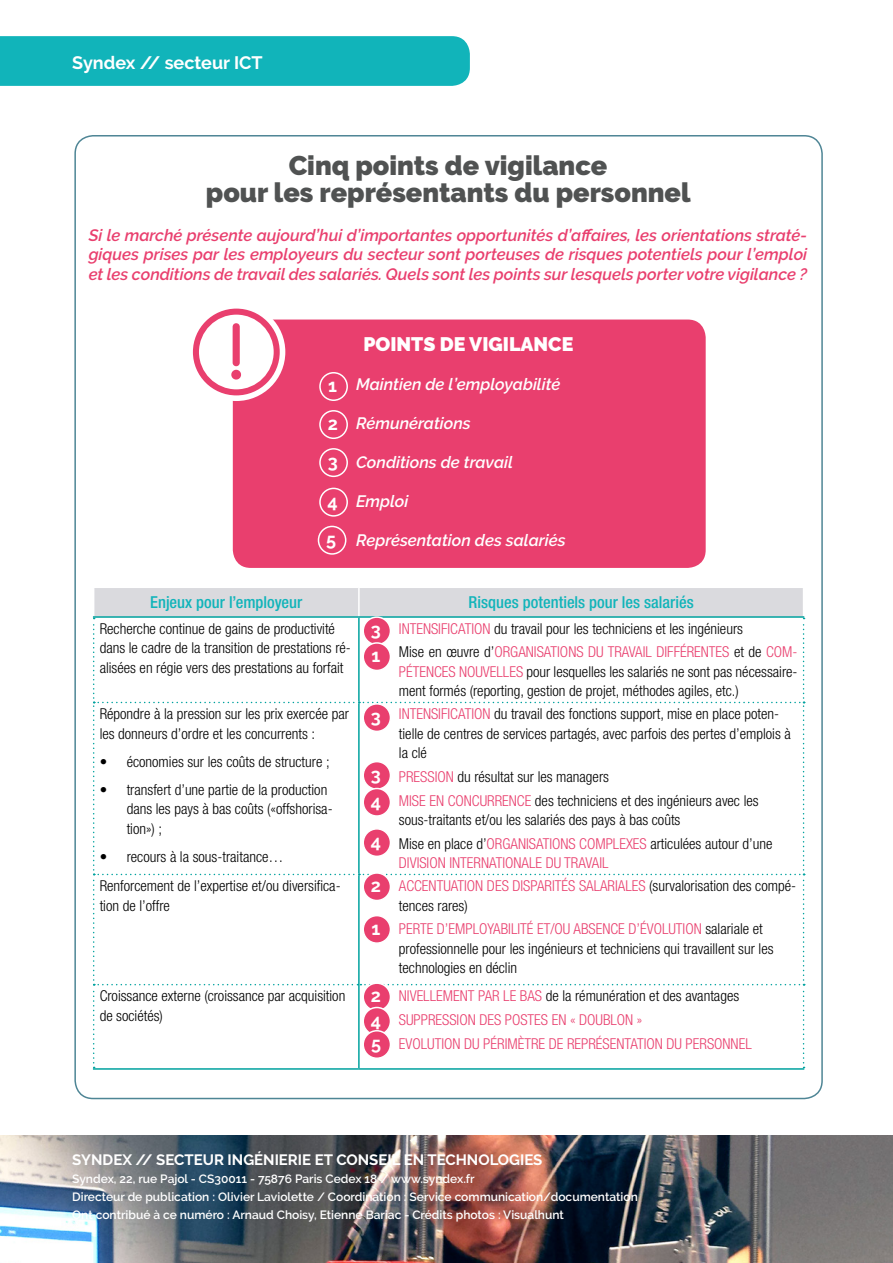
<style>
.page{position:relative;width:893px;height:1263px;background:#fff}
.page>*{position:absolute;margin:0;border:0;box-sizing:border-box;transform-origin:0 0}
.t1{font:900 27px/27px "Raleway";color:#505252;text-align:center}
.t2{font:900 19.5px "Raleway";color:#fff}
.t3{font:700 18px/23.2px "Raleway";color:#fff}
.t4{font:italic 600 16.5px/19.5px "Raleway";color:#e93f6e;text-align:justify}
.t5{font:italic 600 16.5px "Raleway";color:#fff}
.t6{font:500 condensed 16.5px "Helvetica Neue LT Std";color:#11b4ba}
.t7{font:300 condensed 15px/19.5px "Helvetica Neue LT Std";color:#000}
.t8{font:300 condensed 15px/19.5px "Helvetica Neue LT Std";color:#e93f6e}
.t9{font:700 15px "Raleway";color:#fff}
.t10{font:600 12px/18px "Raleway";color:#fff}
.s1{color:#e93f6e}
.s2{color:#000}
</style>
<div class="page">
<img style="left:0;top:1135px;width:893px;height:128px">
<div style="left:0;top:36px;width:470px;height:50px;background:#11b4ba"></div>
<div style="left:233px;top:320px;width:473px;height:248px;background:#e93f6e;border-radius:18px"></div>
<div style="left:319px;top:410px;width:29px;height:29px;border:2px solid #fff;border-radius:50%"></div>
<div style="left:318px;top:526px;width:28px;height:29px;border:2px solid #fff;border-radius:50%"></div>
<div style="left:319px;top:448px;width:29px;height:29px;border:2px solid #fff;border-radius:50%"></div>
<div style="left:319px;top:372px;width:29px;height:29px;border:2px solid #fff;border-radius:50%"></div>
<div style="left:319px;top:488px;width:29px;height:29px;border:2px solid #fff;border-radius:50%"></div>
<div style="left:187px;top:303px;width:98px;height:98px;background:#fff;border-radius:50%"></div>
<svg style="left:193px;top:309px;width:87px;height:86px"></svg>
<hr style="left:93px;top:1068px;width:266px;height:2px;background:#00a29f">
<hr style="left:359px;top:1068px;width:445px;height:2px;background:#00a29f">
<svg style="left:93px;top:588px;width:711px;height:480px"></svg>
<div style="left:363px;top:983px;width:27px;height:28px;background:#e93f6e;border-radius:50%"></div>
<div style="left:362px;top:982px;width:29px;height:29px;border:2px solid #fff;border-radius:50%"></div>
<div style="left:363px;top:873px;width:27px;height:27px;background:#e93f6e;border-radius:50%"></div>
<div style="left:362px;top:872px;width:29px;height:29px;border:2px solid #fff;border-radius:50%"></div>
<div style="left:363px;top:617px;width:27px;height:28px;background:#e93f6e;border-radius:50%"></div>
<div style="left:362px;top:616px;width:29px;height:29px;border:2px solid #fff;border-radius:50%"></div>
<div style="left:363px;top:704px;width:27px;height:27px;background:#e93f6e;border-radius:50%"></div>
<div style="left:362px;top:703px;width:29px;height:29px;border:2px solid #fff;border-radius:50%"></div>
<div style="left:363px;top:762px;width:27px;height:27px;background:#e93f6e;border-radius:50%"></div>
<div style="left:362px;top:761px;width:29px;height:29px;border:2px solid #fff;border-radius:50%"></div>
<div style="left:363px;top:643px;width:27px;height:27px;background:#e93f6e;border-radius:50%"></div>
<div style="left:362px;top:642px;width:29px;height:29px;border:2px solid #fff;border-radius:50%"></div>
<div style="left:363px;top:916px;width:27px;height:27px;background:#e93f6e;border-radius:50%"></div>
<div style="left:362px;top:915px;width:29px;height:29px;border:2px solid #fff;border-radius:50%"></div>
<div style="left:363px;top:788px;width:27px;height:28px;background:#e93f6e;border-radius:50%"></div>
<div style="left:362px;top:788px;width:29px;height:29px;border:2px solid #fff;border-radius:50%"></div>
<div style="left:363px;top:829px;width:27px;height:27px;background:#e93f6e;border-radius:50%"></div>
<div style="left:362px;top:828px;width:29px;height:29px;border:2px solid #fff;border-radius:50%"></div>
<div style="left:363px;top:1007px;width:27px;height:28px;background:#e93f6e;border-radius:50%"></div>
<div style="left:362px;top:1007px;width:29px;height:29px;border:2px solid #fff;border-radius:50%"></div>
<div style="left:363px;top:1031px;width:27px;height:27px;background:#e93f6e;border-radius:50%"></div>
<div style="left:362px;top:1030px;width:29px;height:29px;border:2px solid #fff;border-radius:50%"></div>
<p class="t3" style="left:72px;top:52px;width:192px">Syndex // secteur ICT</p>
<h1 class="t1" style="left:206px;top:152px;width:486px">Cinq points de vigilance<br>pour les représentants du personnel</h1>
<p class="t4" style="left:89px;top:225px;width:720px">Si le marché présente aujourd’hui d’importantes opportunités d’affaires, les orientations straté&shy;giques prises par les employeurs du secteur sont porteuses de risques potentiels pour l’emploi et les conditions de travail des salariés. Quels sont les points sur lesquels porter votre vigilance ?</p>
<p class="t3" style="left:328px;top:374px;width:10px">1</p>
<p class="t3" style="left:328px;top:412px;width:12px">2</p>
<p class="t3" style="left:328px;top:450px;width:12px">3</p>
<p class="t3" style="left:328px;top:490px;width:12px">4</p>
<p class="t3" style="left:326px;top:528px;width:11px">5</p>
<h2 class="t2" style="left:363px;top:332px;width:211px">POINTS DE VIGILANCE</h2>
<p class="t5" style="left:356px;top:374px;width:206px">Maintien de l’employabilité</p>
<p class="t5" style="left:356px;top:413px;width:116px">Rémunérations</p>
<p class="t5" style="left:356px;top:452px;width:158px">Conditions de travail</p>
<p class="t5" style="left:356px;top:491px;width:54px">Emploi</p>
<p class="t5" style="left:356px;top:530px;width:211px">Représentation des salariés</p>
<p class="t6" style="left:150px;top:592px;width:154px">Enjeux pour l’employeur</p>
<p class="t6" style="left:469px;top:592px;width:227px">Risques potentiels pour les salariés</p>
<p class="t7" style="left:100px;top:618px;width:253px">Recherche continue de gains de productivité dans le cadre de la transition de prestations ré&shy;alisées en régie vers des prestations au forfait</p>
<p class="t7" style="left:373px;top:618px;width:371px">• <span class="s1">INTENSIFICATION</span> du travail pour les techniciens et les ingénieurs</p>
<p class="t3" style="left:371px;top:618px;width:12px">3</p>
<p class="t7" style="left:399px;top:642px;width:400px;text-align:justify;text-indent:-26px">• Mise en œuvre d’<span class="s1">ORGANISATIONS DU TRAVAIL DIFFÉRENTES</span> et de <span class="s1">COM-PÉTENCES NOUVELLES</span> pour lesquelles les salariés ne sont pas nécessaire&shy;ment formés (reporting, gestion de projet, méthodes agiles, etc.)</p>
<p class="t3" style="left:372px;top:644px;width:10px">1</p>
<p class="t7" style="left:100px;top:704px;width:251px">Répondre à la pression sur les prix exercée par les donneurs d’ordre et les concurrents :</p>
<p class="t7" style="left:100px;top:751px;width:231px">• économies sur les coûts de structure ;</p>
<p class="t7" style="left:127px;top:779px;width:207px;text-indent:-27px">• transfert d’une partie de la production dans les pays à bas coûts («offshorisa&shy;tion») ;</p>
<p class="t7" style="left:100px;top:846px;width:185px">• recours à la sous-traitance…</p>
<p class="t7" style="left:399px;top:704px;width:393px;text-indent:-26px">• <span class="s1">INTENSIFICATION</span> du travail des fonctions support, mise en place poten&shy;tielle de centres de services partagés, avec parfois des pertes d’emplois à la clé</p>
<p class="t7" style="left:373px;top:767px;width:237px">• <span class="s1">PRESSION</span> du résultat sur les managers</p>
<p class="t7" style="left:399px;top:790px;width:361px;text-indent:-26px">• <span class="s1">MISE EN CONCURRENCE</span> des techniciens et des ingénieurs avec les sous-traitants et/ou les salariés des pays à bas coûts</p>
<p class="t8" style="left:399px;top:834px;width:375px;text-indent:-26px"><span class="s2">• Mise en place d’</span>ORGANISATIONS COMPLEXES <span class="s2">articulées autour d’une<br></span>DIVISION INTERNATIONALE DU TRAVAIL</p>
<p class="t3" style="left:371px;top:705px;width:12px">3</p>
<p class="t3" style="left:371px;top:763px;width:12px">3</p>
<p class="t3" style="left:371px;top:790px;width:12px">4</p>
<p class="t3" style="left:371px;top:830px;width:12px">4</p>
<p class="t7" style="left:100px;top:876px;width:242px">Renforcement de l’expertise et/ou diversifica&shy;tion de l’offre</p>
<p class="t7" style="left:399px;top:876px;width:399px;text-indent:-26px">• <span class="s1">ACCENTUATION DES DISPARITÉS SALARIALES</span> (survalorisation des compé&shy;tences rares)</p>
<p class="t7" style="left:399px;top:919px;width:376px;text-indent:-26px">• <span class="s1">PERTE D’EMPLOYABILITÉ ET/OU ABSENCE D’ÉVOLUTION</span> salariale et professionnelle pour les ingénieurs et techniciens qui travaillent sur les technologies en déclin</p>
<p class="t7" style="left:100px;top:986px;width:247px">Croissance externe (croissance par acquisition de sociétés)</p>
<p class="t7" style="left:373px;top:986px;width:367px">• <span class="s1">NIVELLEMENT PAR LE BAS</span> de la rémunération et des avantages</p>
<p class="t3" style="left:371px;top:874px;width:12px">2</p>
<p class="t3" style="left:372px;top:917px;width:10px">1</p>
<p class="t3" style="left:371px;top:984px;width:12px">2</p>
<p class="t8" style="left:373px;top:1010px;width:271px"><span class="s2">•</span> SUPPRESSION DES POSTES EN « DOUBLON »</p>
<p class="t8" style="left:373px;top:1034px;width:380px"><span class="s2">•</span> EVOLUTION DU PÉRIMÈTRE DE REPRÉSENTATION DU PERSONNEL</p>
<p class="t3" style="left:371px;top:1009px;width:12px">4<br>5</p>
<p class="t9" style="left:72px;top:1151px;width:472px">SYNDEX // SECTEUR INGÉNIERIE ET CONSEIL EN TECHNOLOGIES</p>
<p class="t10" style="left:72px;top:1169px;width:567px">Syndex, 22, rue Pajol - CS30011 - 75876 Paris Cedex 18 / www.syndex.fr<br>Directeur de publication : Olivier Laviolette / Coordination : Service communication/documentation<br>Ont contribué à ce numéro : Arnaud Choisy, Etienne Bariac - Crédits photos : Visualhunt</p>
</div>
